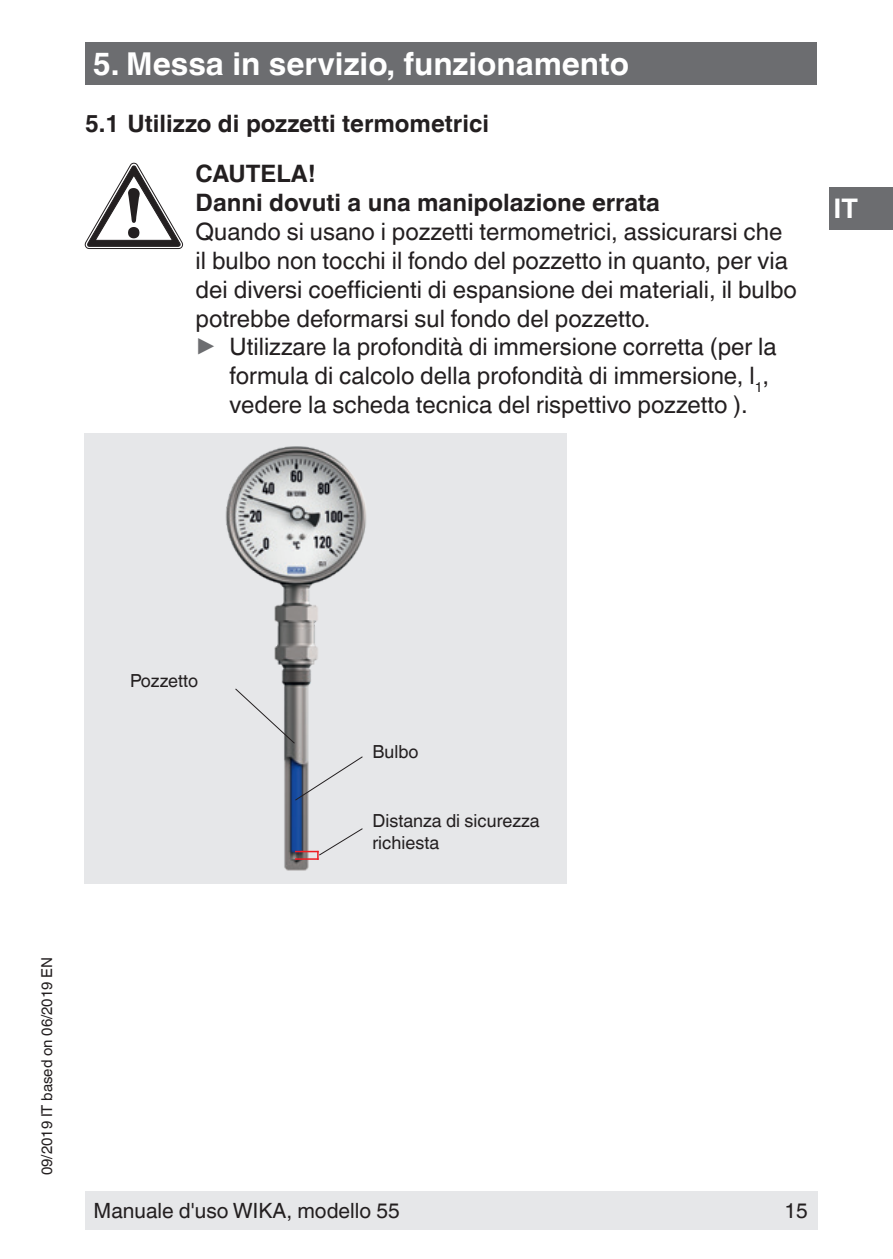
<style>
.page{position:relative;width:893px;height:1259px;background:#fff}
.page>*{position:absolute;margin:0;border:0;box-sizing:border-box;transform-origin:0 0}
.t1{font:700 31.5px "Helvetica World";color:#fff}
.t2{font:700 27px "Helvetica World";color:#fff}
.t3{font:24px "Helvetica World";color:#231f20}
.t4{font:700 24px/50.4px "Helvetica World";color:#231f20}
.t5{font:21px "Helvetica World";color:#231f20}
.t6{font:18px/21.6px "Helvetica World";color:#231f20}
.t7{font:15px "Helvetica World";color:#231f20}
.s1{font-size:26.7px;color:#6c6d70}
</style>
<div class="page">
<div style="left:829px;top:187px;width:64px;height:43px;background:#6c6d70"></div>
<div style="left:85px;top:1191px;width:733px;height:38px;background:#e6e7e9"></div>
<div style="left:85px;top:43px;width:731px;height:42px;background:#6c6d70"></div>
<svg style="left:85px;top:163px;width:98px;height:86px"></svg>
<div style="left:84px;top:433px;width:483px;height:450px;background:#e6e7e9"></div>
<img style="left:225px;top:446px;width:141px;height:425px">
<svg style="left:234px;top:688px;width:61px;height:56px"></svg>
<svg style="left:294px;top:755px;width:69px;height:46px"></svg>
<svg style="left:295px;top:827px;width:68px;height:33px"></svg>
<hr style="left:295px;top:858px;width:24px;height:2px;background:#ee1d23">
<h1 class="t1" style="left:93px;top:46px;width:538px">5. Messa in servizio, funzionamento</h1>
<p class="t4" style="left:196px;top:99px;width:295px;text-indent:-111px">5.1 Utilizzo di pozzetti termometrici<br>CAUTELA!</p>
<p class="t4" style="left:196px;top:178px;width:466px">Danni dovuti a una manipolazione errata</p>
<p class="t3" style="left:196px;top:218px;width:588px">Quando si usano i pozzetti termometrici, assicurarsi che</p>
<p class="t3" style="left:196px;top:247px;width:594px">il bulbo non tocchi il fondo del pozzetto in quanto, per via</p>
<p class="t3" style="left:196px;top:275px;width:603px">dei diversi coefficienti di espansione dei materiali, il bulbo</p>
<p class="t3" style="left:196px;top:304px;width:456px">potrebbe deformarsi sul fondo del pozzetto.</p>
<p class="t3" style="left:196px;top:333px;width:583px"><span class="s1">▶</span> Utilizzare la profondità di immersione corretta (per la</p>
<p class="t3" style="left:230px;top:362px;width:541px">formula di calcolo della profondità di immersione, l<sub>1</sub>,</p>
<p class="t3" style="left:230px;top:391px;width:520px">vedere la scheda tecnica del rispettivo pozzetto ).</p>
<p class="t2" style="left:833px;top:193px;width:26px">IT</p>
<p class="t6" style="left:130px;top:669px;width:70px">Pozzetto</p>
<p class="t6" style="left:372px;top:741px;width:48px">Bulbo</p>
<p class="t6" style="left:372px;top:810px;width:169px">Distanza di sicurezza richiesta</p>
<p class="t7" style="left:38px;top:1175px;width:220px;rotate:-90deg">09/2019 IT based on 06/2019 EN</p>
<p class="t5" style="left:94px;top:1198px;width:308px">Manuale d'uso WIKA, modello 55</p>
<p class="t5" style="left:785px;top:1198px;width:25px">15</p>
</div>
